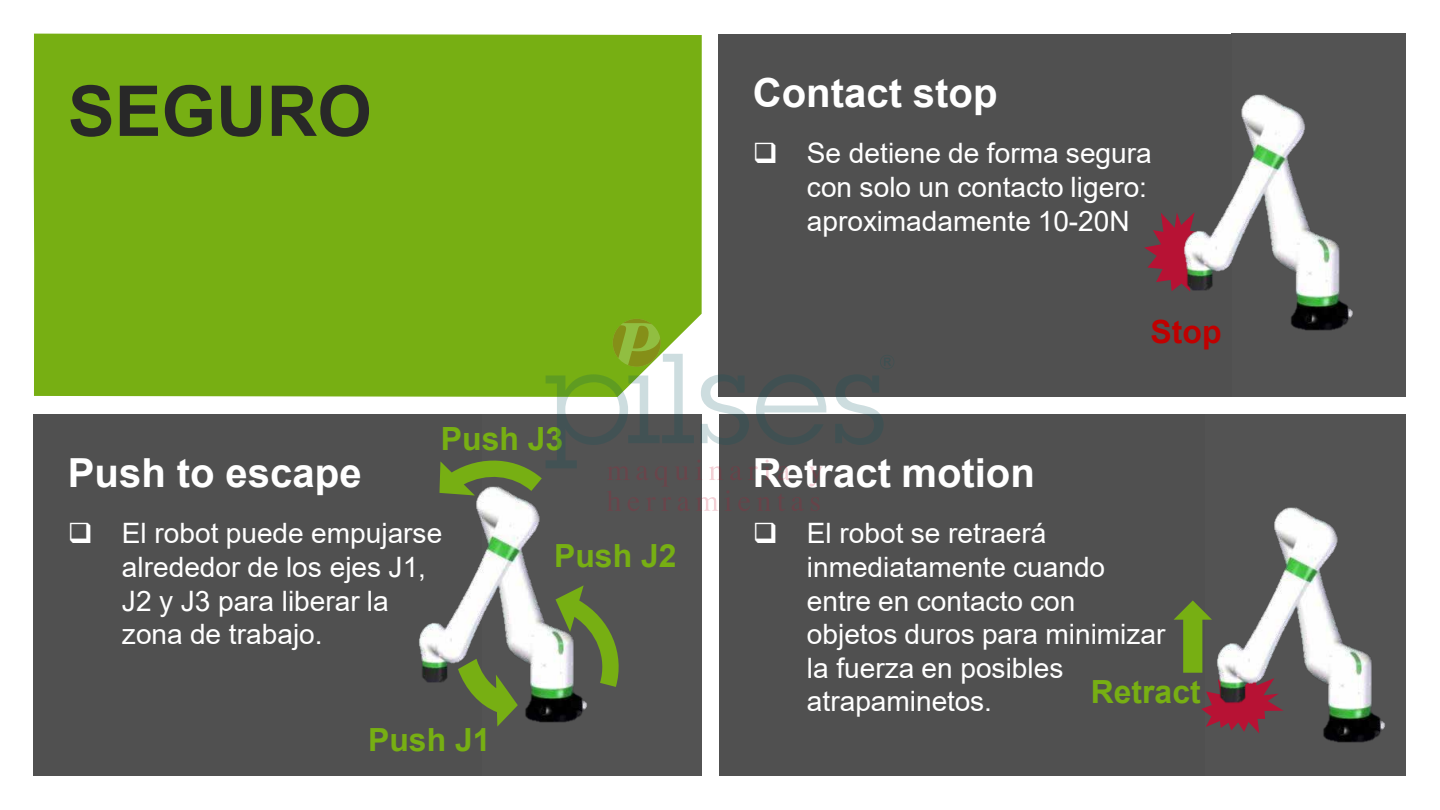
<style>
.page{position:relative;width:1440px;height:810px;background:#fff}
.page>*{position:absolute;margin:0;border:0;box-sizing:border-box;transform-origin:0 0}
.t1{font:700 70.2px "Arial";color:#282828}
.t2{font:700 40px "Arial";color:#fff}
.t3{font:700 32px "Arial";color:#77af13}
.t4{font:700 32px "Arial";color:#c00000}
.t5{font:28.2px "Arial";color:#fff}
.t6{font:28px/33.6px "Arial";color:#fff}
</style>
<div class="page">
<div style="left:1232px;top:34px;width:174px;height:363px;background:#535353"></div>
<div style="left:1205px;top:414px;width:201px;height:361px;background:#535353"></div>
<div style="left:482px;top:414px;width:220px;height:361px;background:#535353"></div>
<div style="left:33px;top:34px;width:669px;height:363px;background:#77af13"></div>
<div style="left:719px;top:34px;width:513px;height:363px;background:#505050"></div>
<div style="left:34px;top:414px;width:448px;height:362px;background:#505050"></div>
<div style="left:719px;top:414px;width:486px;height:362px;background:#505050"></div>
<img style="left:419px;top:511px;width:168px;height:212px">
<svg style="left:1144px;top:213px;width:23px;height:69px"></svg>
<img style="left:1167px;top:94px;width:186px;height:237px">
<svg style="left:458px;top:659px;width:60px;height:68px"></svg>
<svg style="left:556px;top:585px;width:63px;height:102px"></svg>
<img style="left:1271px;top:507px;width:114px;height:236px">
<svg style="left:1174px;top:600px;width:110px;height:133px"></svg>
<svg style="left:439px;top:319px;width:387px;height:192px"></svg>
<svg style="left:835px;top:355px;width:59px;height:90px"></svg>
<h1 class="t1" style="left:68px;top:62px;width:305px">SEGURO</h1>
<h2 class="t2" style="left:753px;top:65px;width:246px">Contact stop</h2>
<p class="t5" style="left:753px;top:134px;width:400px">❑ Se detiene de forma segura</p>
<p class="t6" style="left:807px;top:170px;width:342px">con solo un contacto ligero: aproximadamente 10-20N</p>
<p class="t3" style="left:441px;top:416px;width:124px">Push J3</p>
<h2 class="t2" style="left:68px;top:445px;width:295px">Push to escape</h2>
<p class="t6" style="left:122px;top:517px;width:322px;text-indent:-54px">❑ El robot puede empujarse alrededor de los ejes J1,</p>
<p class="t5" style="left:122px;top:581px;width:268px">J2 y J3 para liberar la</p>
<p class="t6" style="left:122px;top:617px;width:202px">zona de trabajo.</p>
<p class="t3" style="left:368px;top:717px;width:124px">Push J1</p>
<p class="t3" style="left:554px;top:533px;width:124px">Push J2</p>
<p class="t4" style="left:1151px;top:310px;width:72px">Stop</p>
<h2 class="t2" style="left:753px;top:445px;width:284px">Retract motion</h2>
<p class="t6" style="left:807px;top:517px;width:300px;text-indent:-54px">❑ El robot se retraerá inmediatamente cuando</p>
<p class="t5" style="left:807px;top:581px;width:270px">entre en contacto con</p>
<p class="t6" style="left:807px;top:617px;width:360px">objetos duros para minimizar la fuerza en posibles atrapaminetos.</p>
<p class="t3" style="left:1091px;top:669px;width:111px">Retract</p>
</div>
